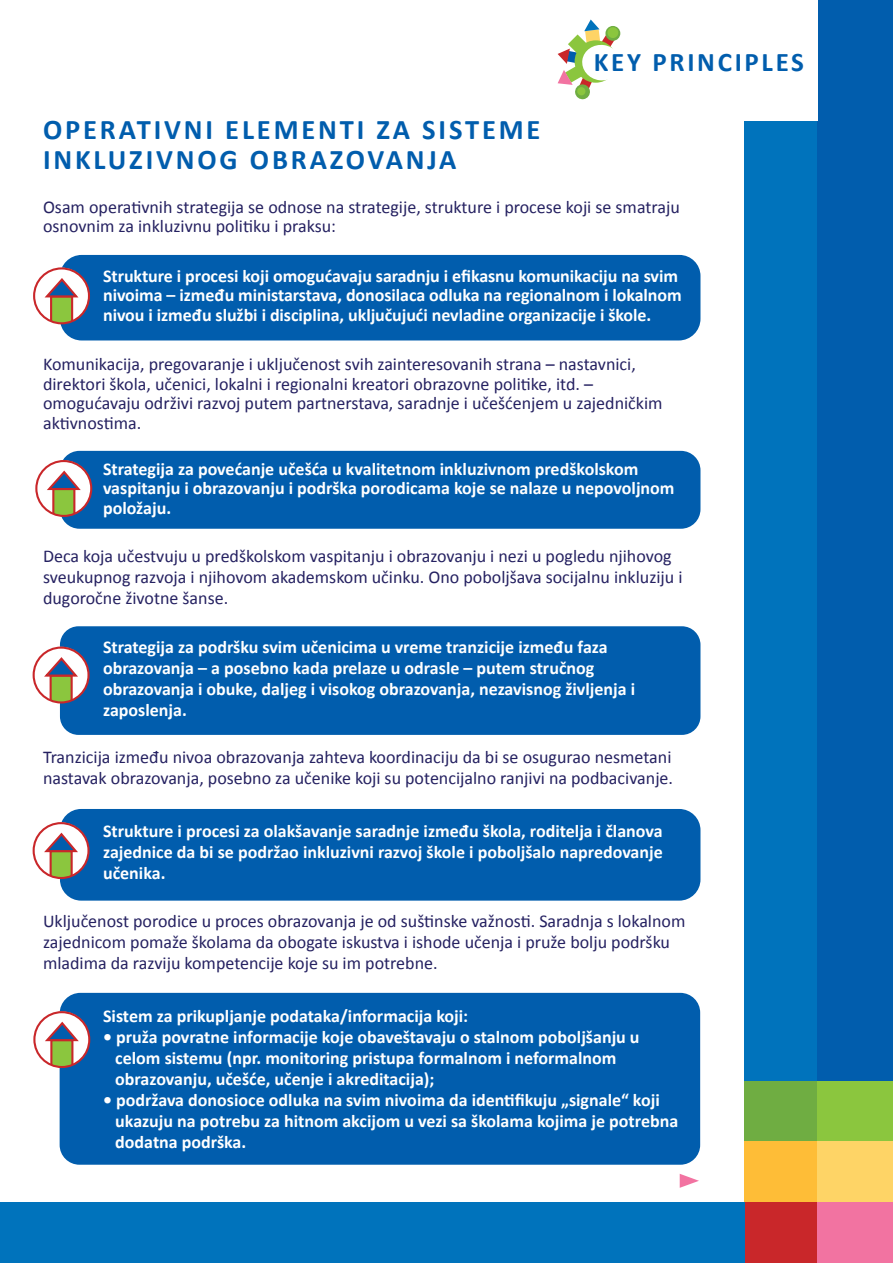
<style>
.page{position:relative;width:893px;height:1263px;background:#fff}
.page>*{position:absolute;margin:0;border:0;box-sizing:border-box;transform-origin:0 0}
.t1{font:700 28.5px/30px "Calibri";letter-spacing:.1em;color:#015dad}
.t2{font:700 27px "Calibri";letter-spacing:.1em;color:#015dad}
.t3{font:700 18px/21px "Calibri";color:#fff}
.t4{font:18px/21px "Calibri";color:#252161}
</style>
<div class="page">
<div style="left:60px;top:993px;width:640px;height:172px;background:#015dad;border-radius:20px"></div>
<div style="left:60px;top:255px;width:640px;height:85px;background:#015dad;border-radius:22px"></div>
<div style="left:60px;top:451px;width:640px;height:78px;background:#015dad;border-radius:20px"></div>
<div style="left:60px;top:626px;width:640px;height:109px;background:#015dad;border-radius:19px"></div>
<div style="left:60px;top:809px;width:640px;height:92px;background:#015dad;border-radius:21px"></div>
<div style="left:744px;top:1081px;width:74px;height:60px;background:#6fad42"></div>
<div style="left:817px;top:1081px;width:76px;height:60px;background:#8bc63e"></div>
<div style="left:744px;top:0;width:74px;height:1081px;background:#0073bc"></div>
<div style="left:744px;top:1201px;width:74px;height:62px;background:#c9272a"></div>
<div style="left:744px;top:1141px;width:74px;height:61px;background:#febd37"></div>
<div style="left:817px;top:1201px;width:76px;height:62px;background:#f273a1"></div>
<div style="left:817px;top:1141px;width:76px;height:61px;background:#fed466"></div>
<div style="left:817px;top:0;width:76px;height:1081px;background:#015dad"></div>
<div style="left:0;top:1202px;width:744px;height:61px;background:#0073bc"></div>
<svg style="left:33px;top:268px;width:56px;height:56px"></svg>
<svg style="left:42px;top:276px;width:37px;height:47px"></svg>
<div style="left:33px;top:267px;width:57px;height:57px;border:2px solid #c9272a;border-radius:50%"></div>
<svg style="left:680px;top:1174px;width:19px;height:14px"></svg>
<div style="left:697px;top:0;width:120px;height:120px;background:#fff"></div>
<svg style="left:558px;top:20px;width:63px;height:80px"></svg>
<div style="left:577px;top:87px;width:9px;height:9px;background:#8bc63e;border-radius:50%"></div>
<svg style="left:36px;top:460px;width:55px;height:56px"></svg>
<svg style="left:44px;top:469px;width:37px;height:47px"></svg>
<div style="left:35px;top:460px;width:57px;height:57px;border:2px solid #c9272a;border-radius:50%"></div>
<svg style="left:33px;top:647px;width:56px;height:56px"></svg>
<svg style="left:42px;top:655px;width:37px;height:47px"></svg>
<div style="left:33px;top:646px;width:57px;height:57px;border:2px solid #c9272a;border-radius:50%"></div>
<svg style="left:33px;top:822px;width:56px;height:56px"></svg>
<svg style="left:42px;top:831px;width:37px;height:47px"></svg>
<div style="left:33px;top:822px;width:57px;height:57px;border:2px solid #c9272a;border-radius:50%"></div>
<svg style="left:34px;top:1011px;width:56px;height:56px"></svg>
<svg style="left:42px;top:1020px;width:37px;height:47px"></svg>
<div style="left:33px;top:1011px;width:57px;height:57px;border:2px solid #c9272a;border-radius:50%"></div>
<h2 class="t2" style="left:594px;top:46px;width:212px">KEY PRINCIPLES</h2>
<h2 class="t1" style="left:43px;top:114px;width:499px">OPERATIVNI ELEMENTI ZA SISTEME<br>INKLUZIVNOG OBRAZOVANJA</h2>
<p class="t4" style="left:43px;top:196px;width:638px;line-height:19.5px">Osam operativnih strategija se odnose na strategije, strukture i procese koji se smatraju osnovnim za inkluzivnu politiku i praksu:</p>
<p class="t3" style="left:103px;top:265px;width:580px;line-height:19.5px">Strukture i procesi koji omogućavaju saradnju i efikasnu komunikaciju na svim nivoima – između ministarstava, donosilaca odluka na regionalnom i lokalnom nivou i između službi i disciplina, uključujući nevladine organizacije i škole.</p>
<p class="t4" style="left:43px;top:354px;width:621px;line-height:19.5px">Komunikacija, pregovaranje i uključenost svih zainteresovanih strana – nastavnici, direktori škola, učenici, lokalni i regionalni kreatori obrazovne politike, itd. – omogućavaju održivi razvoj putem partnerstava, saradnje i učešćenjem u zajedničkim aktivnostima.</p>
<p class="t3" style="left:103px;top:458px;width:573px;line-height:19.5px">Strategija za povećanje učešća u kvalitetnom inkluzivnom predškolskom vaspitanju i obrazovanju i podrška porodicama koje se nalaze u nepovoljnom položaju.</p>
<p class="t4" style="left:43px;top:544px;width:641px">Deca koja učestvuju u predškolskom vaspitanju i obrazovanju i nezi u pogledu njihovog sveukupnog razvoja i njihovom akademskom učinku. Ono poboljšava socijalnu inkluziju i dugoročne životne šanse.</p>
<p class="t3" style="left:103px;top:636px;width:534px">Strategija za podršku svim učenicima u vreme tranzicije između faza obrazovanja – a posebno kada prelaze u odrasle – putem stručnog obrazovanja i obuke, daljeg i visokog obrazovanja, nezavisnog življenja i zaposlenja.</p>
<p class="t4" style="left:43px;top:745px;width:632px">Tranzicija između nivoa obrazovanja zahteva koordinaciju da bi se osugurao nesmetani nastavak obrazovanja, posebno za učenike koji su potencijalno ranjivi na podbacivanje.</p>
<p class="t3" style="left:103px;top:820px;width:561px;text-align:justify">Strukture i procesi za olakšavanje saradnje između škola, roditelja i članova zajednice da bi se podržao inkluzivni razvoj škole i poboljšalo napredovanje učenika.</p>
<p class="t4" style="left:43px;top:910px;width:644px">Uključenost porodice u proces obrazovanja je od suštinske važnosti. Saradnja s lokalnom zajednicom pomaže školama da obogate iskustva i ishode učenja i pruže bolju podršku mladima da razviju kompetencije koje su im potrebne.</p>
<p class="t3" style="left:103px;top:1004px;width:367px">Sistem za prikupljanje podataka/informacija koji:</p>
<p class="t3" style="left:115px;top:1025px;width:526px;text-indent:-12px">• pruža povratne informacije koje obaveštavaju o stalnom poboljšanju u celom sistemu (npr. monitoring pristupa formalnom i neformalnom obrazovanju, učešće, učenje i akreditacija);</p>
<p class="t3" style="left:115px;top:1088px;width:565px;text-indent:-12px">• podržava donosioce odluka na svim nivoima da identifikuju „signale“ koji ukazuju na potrebu za hitnom akcijom u vezi sa školama kojima je potrebna dodatna podrška.</p>
</div>
